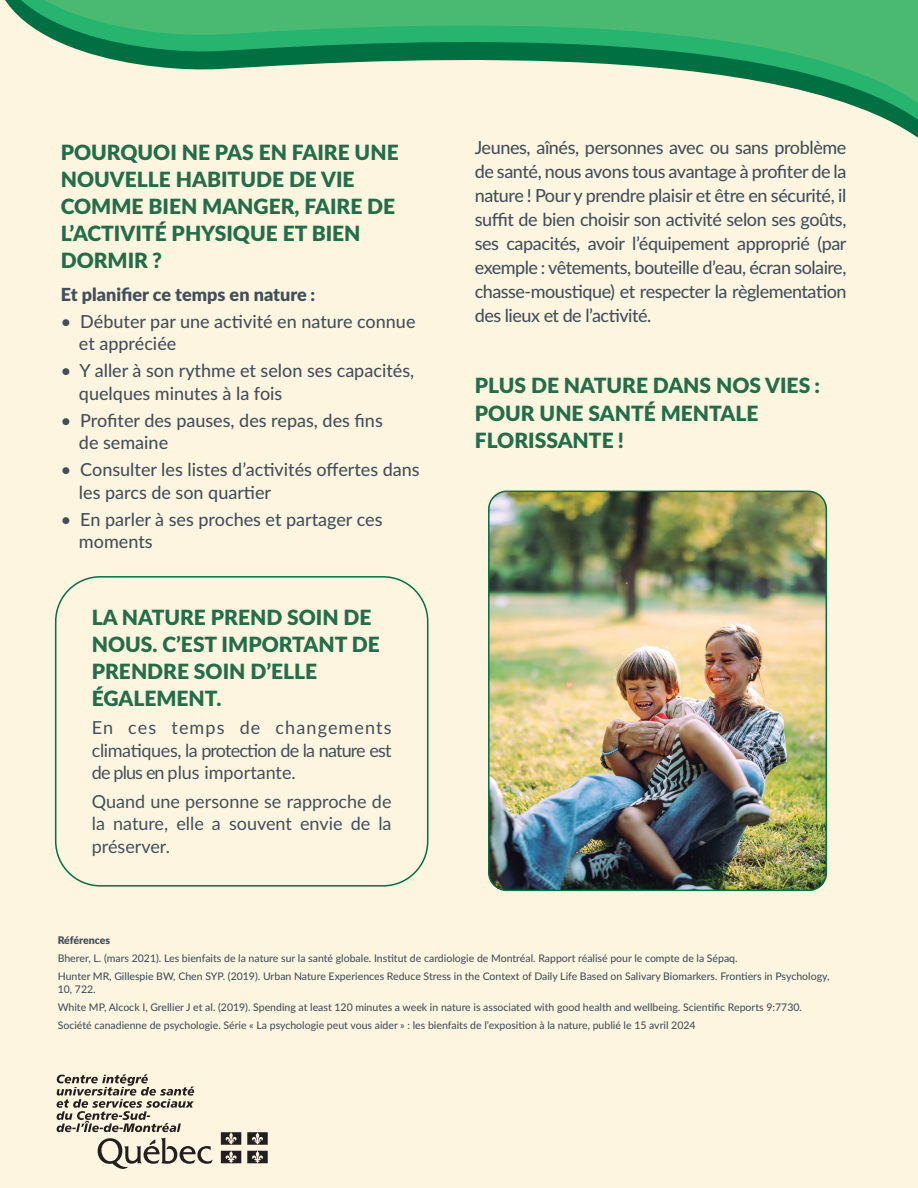
<style>
.page{position:relative;width:918px;height:1188px;background:#fef5e0}
.page>*{position:absolute;margin:0;border:0;box-sizing:border-box;transform-origin:0 0}
.t1{font:900 21px/27px "Lato";color:#226e48}
.t2{font:500 18px/24px "Lato";color:#414f5a}
.t3{font:18px/22.5px "Lato";color:#414f5a;text-align:justify}
.t4{font:900 18px "Lato";color:#414f5a}
.t5{font:500 10.5px/18px "Lato";color:#414f5a}
.t6{font:900 10.5px "Lato";letter-spacing:-.01em;color:#414f5a}
</style>
<div class="page">
<svg style="left:5px;top:0;width:913px;height:122px"></svg>
<svg style="left:98px;top:1138px;width:115px;height:31px"></svg>
<svg style="left:57px;top:1074px;width:137px;height:58px"></svg>
<svg style="left:221px;top:1132px;width:20px;height:13px"></svg>
<svg style="left:247px;top:1132px;width:21px;height:13px"></svg>
<svg style="left:221px;top:1151px;width:20px;height:12px"></svg>
<svg style="left:247px;top:1151px;width:21px;height:12px"></svg>
<img style="left:278px;top:490px;width:550px;height:402px">
<div style="left:488px;top:491px;width:339px;height:400px;border:2px solid #006f42;border-radius:18px"></div>
<p class="t1" style="left:61px;top:138px;width:339px">POURQUOI NE PAS EN FAIRE UNE<br>NOUVELLE HABITUDE DE VIE<br>COMME BIEN MANGER, FAIRE DE<br>L’ACTIVITÉ PHYSIQUE ET BIEN<br>DORMIR ?</p>
<p class="t4" style="left:61px;top:281px;width:256px">Et planifier ce temps en nature :</p>
<p class="t2" style="left:79px;top:309px;width:338px;line-height:22.5px;text-indent:-18px">• Débuter par une activité en nature connue et appréciée</p>
<p class="t2" style="left:79px;top:359px;width:337px;line-height:22.5px;text-indent:-18px">• Y aller à son rythme et selon ses capacités, quelques minutes à la fois</p>
<p class="t2" style="left:79px;top:408px;width:305px;line-height:22.5px;text-indent:-18px">• Profiter des pauses, des repas, des fins de semaine</p>
<p class="t2" style="left:79px;top:458px;width:342px;line-height:22.5px;text-indent:-18px">• Consulter les listes d’activités offertes dans les parcs de son quartier</p>
<p class="t2" style="left:79px;top:507px;width:305px;line-height:22.5px;text-indent:-18px">• En parler à ses proches et partager ces moments</p>
<p class="t1" style="left:92px;top:603px;width:290px">LA NATURE PREND SOIN DE<br>NOUS. C’EST IMPORTANT DE<br>PRENDRE SOIN D’ELLE<br>ÉGALEMENT.</p>
<p class="t3" style="left:92px;top:716px;width:301px">En ces temps de changements climatiques, la protection de la nature est de plus en plus importante.</p>
<p class="t3" style="left:92px;top:789px;width:301px">Quand une personne se rapproche de la nature, elle a souvent envie de la préserver.</p>
<p class="t2" style="left:475px;top:135px;width:373px;text-align:justify">Jeunes, aînés, personnes avec ou sans problème de santé, nous avons tous avantage à profiter de la nature ! Pour y prendre plaisir et être en sécurité, il suffit de bien choisir son activité selon ses goûts, ses capacités, avoir l’équipement approprié (par exemple : vêtements, bouteille d’eau, écran solaire, chasse-moustique) et respecter la règlementation des lieux et de l’activité.</p>
<p class="t1" style="left:475px;top:370px;width:347px;line-height:27.8px">PLUS DE NATURE DANS NOS VIES :<br>POUR UNE SANTÉ MENTALE<br>FLORISSANTE !</p>
<p class="t6" style="left:58px;top:932px;width:54px">Références</p>
<p class="t5" style="left:58px;top:949px;width:773px">Bherer, L. (mars 2021). Les bienfaits de la nature sur la santé globale. Institut de cardiologie de Montréal. Rapport réalisé pour le compte de la Sépaq.<br>Hunter MR, Gillespie BW, Chen SYP. (2019). Urban Nature Experiences Reduce Stress in the Context of Daily Life Based on Salivary Biomarkers. Frontiers in Psychology,</p>
<p class="t5" style="left:58px;top:980px;width:746px">10, 722.<br>White MP, Alcock I, Grellier J et al. (2019). Spending at least 120 minutes a week in nature is associated with good health and wellbeing. Scientific Reports 9:7730.<br>Société canadienne de psychologie. Série « La psychologie peut vous aider » : les bienfaits de l’exposition à la nature, publié le 15 avril 2024</p>
</div>
